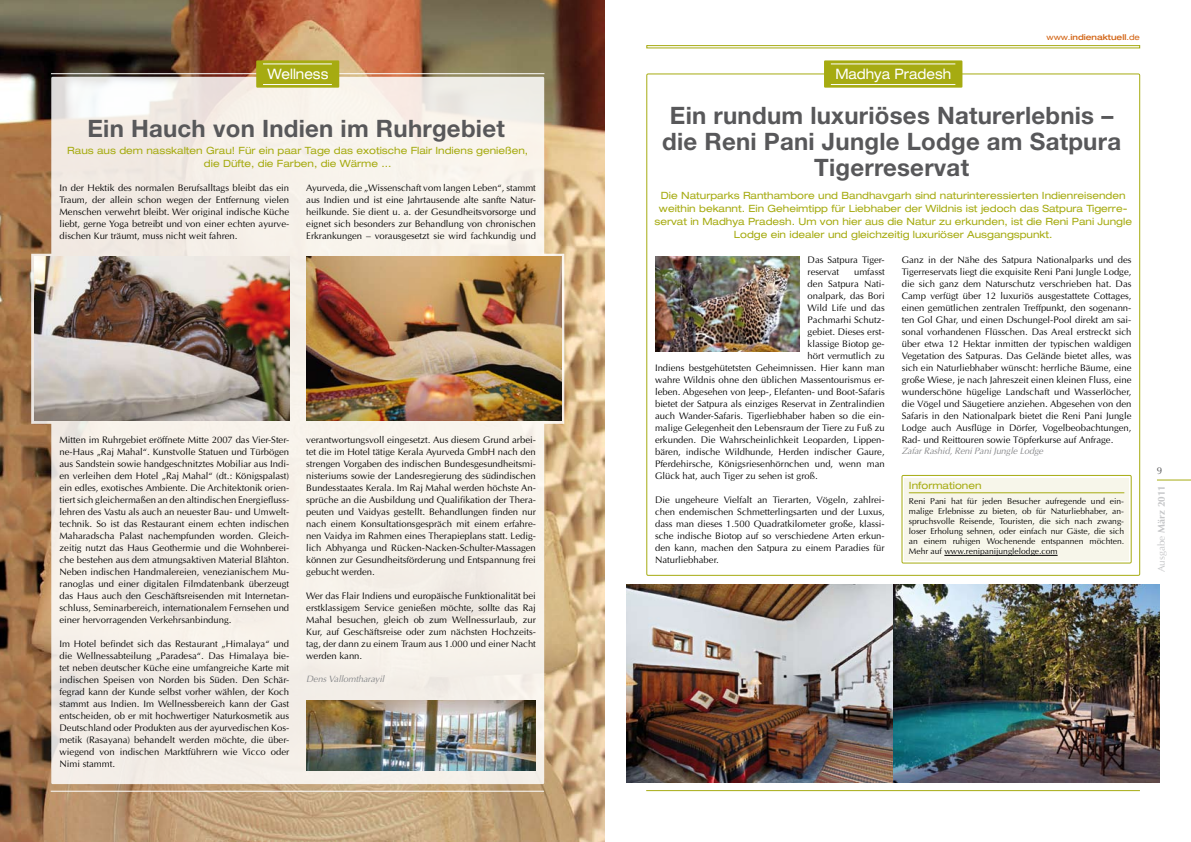
<style>
.page{position:relative;width:1191px;height:842px;background:#fff}
.page>*{position:absolute;margin:0;border:0;box-sizing:border-box;transform-origin:0 0}
.t1{font:700 24px/26px "Helvetica Neue";letter-spacing:.01em;color:#58585a;text-align:center}
.t2{font:expanded 14.4px "Helvetica Neue";color:#fff;scale:.9 1}
.t3{font:expanded 10px/13px "Helvetica Neue";color:#a6ab11;text-align:center}
.t4{font:700 10px "Optima";color:#c5c6c8}
.t5{font:10px "Optima";color:#58585a}
.t6{font:9.5px/12px "Optima";color:#000;text-align:justify}
.t7{font:italic 9.2px "Optima";letter-spacing:-.015em;color:#87888a}
.t8{font:8.5px/10px "Optima";color:#000;text-align:justify}
.t9{font:500 expanded 8px "Helvetica Neue";color:#d26516}
.s1{font-weight:400}
</style>
<div class="page">
<hr style="left:1157px;top:480px;width:34px;height:1px;background:#a6ab11">
<svg style="left:646px;top:45px;width:494px;height:3px"></svg>
<img style="left:0;top:0;width:604px;height:842px">
<svg style="left:31px;top:77px;width:533px;height:707px;background:#efe7dd"></svg>
<img style="left:306px;top:257px;width:255px;height:164px">
<img style="left:306px;top:700px;width:230px;height:70px">
<img style="left:34px;top:257px;width:255px;height:164px">
<hr style="left:51px;top:73px;width:493px;height:1px;background:#fff">
<hr style="left:51px;top:791px;width:493px;height:1px;background:#fff">
<div style="left:256px;top:60px;width:83px;height:28px;background:#a6ab11"></div>
<hr style="left:263px;top:64px;width:69px;height:1px;background:#fff">
<hr style="left:263px;top:84px;width:69px;height:1px;background:#fff">
<div style="left:824px;top:60px;width:138px;height:28px;background:#a6ab11"></div>
<hr style="left:831px;top:64px;width:124px;height:1px;background:#fff">
<hr style="left:831px;top:84px;width:124px;height:1px;background:#fff">
<img style="left:626px;top:584px;width:533px;height:198px">
<div style="left:904px;top:478px;width:224px;height:82px;background:#f7f6ea"></div>
<hr style="left:944px;top:555px;width:113px;height:1px;background:#000">
<div style="left:901px;top:475px;width:230px;height:88px;border:1px solid #a6ab11"></div>
<hr style="left:909px;top:492px;width:215px;height:1px;background:#a6ab11">
<img style="left:655px;top:256px;width:144px;height:96px">
<hr style="left:646px;top:790px;width:494px;height:1px;background:#a6ab11">
<h2 class="t2" style="left:267px;top:66px;width:69px">Wellness</h2>
<h1 class="t1" style="left:87px;top:115px;width:419px">Ein Hauch von Indien im Ruhrgebiet</h1>
<p class="t3" style="left:67px;top:143px;width:462px">Raus aus dem nasskalten Grau! Für ein paar Tage das exotische Flair Indiens genießen, die Düfte, die Farben, die Wärme ...</p>
<p class="t6" style="left:60px;top:182px;width:231px">In der Hektik des normalen Berufsalltags bleibt das ein Traum, der allein schon wegen der Entfernung vielen Menschen verwehrt bleibt. Wer original indische Küche liebt, gerne Yoga betreibt und von einer echten ayurve&shy;dischen Kur träumt, muss nicht weit fahren.</p>
<p class="t6" style="left:306px;top:182px;width:231px">Ayurveda, die „Wissenschaft vom langen Leben“, stammt aus Indien und ist eine Jahrtausende alte sanfte Natur&shy;heilkunde. Sie dient u. a. der Gesundheitsvorsorge und eignet sich besonders zur Behandlung von chronischen Erkrankungen – vorausgesetzt sie wird fachkundig und</p>
<p class="t6" style="left:60px;top:434px;width:231px">Mitten im Ruhrgebiet eröffnete Mitte 2007 das Vier-Ster&shy;ne-Haus „Raj Mahal“. Kunstvolle Statuen und Türbögen aus Sandstein sowie handgeschnitztes Mobiliar aus Indi&shy;en verleihen dem Hotel „Raj Mahal“ (dt.: Königspalast) ein edles, exotisches Ambiente. Die Architektonik orien&shy;tiert sich gleichermaßen an den altindischen Energiefluss&shy;lehren des Vastu als auch an neuester Bau- und Umwelt&shy;technik. So ist das Restaurant einem echten indischen Maharadscha Palast nachempfunden worden. Gleich&shy;zeitig nutzt das Haus Geothermie und die Wohnberei&shy;che bestehen aus dem atmungsaktiven Material Blähton.<br>Neben indischen Handmalereien, venezianischem Mu&shy;ranoglas und einer digitalen Filmdatenbank überzeugt das Haus auch den Geschäftsreisenden mit Internetan&shy;schluss, Seminarbereich, internationalem Fernsehen und einer hervorragenden Verkehrsanbindung.</p>
<p class="t6" style="left:60px;top:638px;width:231px">Im Hotel befindet sich das Restaurant „Himalaya“ und die Wellnessabteilung „Paradesa“. Das Himalaya bie&shy;tet neben deutscher Küche eine umfangreiche Karte mit indischen Speisen von Norden bis Süden. Den Schär&shy;fegrad kann der Kunde selbst vorher wählen, der Koch stammt aus Indien. Im Wellnessbereich kann der Gast entscheiden, ob er mit hochwertiger Naturkosmetik aus Deutschland oder Produkten aus der ayurvedischen Kos&shy;metik (Rasayana) behandelt werden möchte, die über&shy;wiegend von indischen Marktführern wie Vicco oder Nimi stammt.</p>
<p class="t6" style="left:306px;top:434px;width:231px">verantwortungsvoll eingesetzt. Aus diesem Grund arbei&shy;tet die im Hotel tätige Kerala Ayurveda GmbH nach den strengen Vorgaben des indischen Bundesgesundheitsmi&shy;nisteriums sowie der Landesregierung des südindischen Bundesstaates Kerala. Im Raj Mahal werden höchste An&shy;sprüche an die Ausbildung und Qualifikation der Thera&shy;peuten und Vaidyas gestellt. Behandlungen finden nur nach einem Konsultationsgespräch mit einem erfahre&shy;nen Vaidya im Rahmen eines Therapieplans statt. Ledig&shy;lich Abhyanga und Rücken-Nacken-Schulter-Massagen können zur Gesundheitsförderung und Entspannung frei gebucht werden.</p>
<p class="t6" style="left:306px;top:590px;width:231px">Wer das Flair Indiens und europäische Funktionalität bei erstklassigem Service genießen möchte, sollte das Raj Mahal besuchen, gleich ob zum Wellnessurlaub, zur Kur, auf Geschäftsreise oder zum nächsten Hochzeits&shy;tag, der dann zu einem Traum aus 1.000 und einer Nacht werden kann.</p>
<p class="t7" style="left:306px;top:673px;width:80px">Dens Vallomtharayil</p>
<h2 class="t2" style="left:835px;top:66px;width:130px">Madhya Pradesh</h2>
<p class="t9" style="left:1046px;top:32px;width:95px"><span class="s1">www.</span>indienaktuell<span class="s1">.de</span></p>
<h1 class="t1" style="left:662px;top:102px;width:460px">Ein rundum luxuriöses Naturerlebnis – die Reni Pani Jungle Lodge am Satpura<br>Tigerreservat</h1>
<p class="t3" style="left:654px;top:188px;width:479px">Die Naturparks Ranthambore und Bandhavgarh sind naturinteressierten Indienreisenden weithin bekannt. Ein Geheimtipp für Liebhaber der Wildnis ist jedoch das Satpura Tigerre&shy;servat in Madhya Pradesh. Um von hier aus die Natur zu erkunden, ist die Reni Pani Jungle Lodge ein idealer und gleichzeitig luxuriöser Ausgangspunkt.</p>
<p class="t6" style="left:807px;top:254px;width:79px">Das Satpura Tiger&shy;reservat</p>
<p class="t6" style="left:854px;top:266px;width:32px">umfasst</p>
<p class="t6" style="left:807px;top:278px;width:79px">den Satpura Nati-</p>
<p class="t6" style="left:807px;top:290px;width:79px">onalpark, das Bori</p>
<p class="t6" style="left:807px;top:302px;width:79px">Wild Life und das</p>
<p class="t6" style="left:807px;top:314px;width:79px">Pachmarhi Schutz-</p>
<p class="t6" style="left:807px;top:326px;width:79px">gebiet. Dieses erst-</p>
<p class="t6" style="left:807px;top:338px;width:79px">klassige Biotop ge-</p>
<p class="t6" style="left:807px;top:350px;width:79px">hört vermutlich zu</p>
<p class="t6" style="left:655px;top:362px;width:231px">Indiens bestgehütetsten Geheimnissen. Hier kann man</p>
<p class="t6" style="left:655px;top:374px;width:231px">wahre Wildnis ohne den üblichen Massentourismus er-</p>
<p class="t6" style="left:655px;top:386px;width:231px">leben. Abgesehen von Jeep-, Elefanten- und Boot-Safaris</p>
<p class="t6" style="left:655px;top:398px;width:231px">bietet der Satpura als einziges Reservat in Zentralindien</p>
<p class="t6" style="left:655px;top:410px;width:231px">auch Wander-Safaris. Tigerliebhaber haben so die ein-</p>
<p class="t6" style="left:655px;top:422px;width:231px">malige Gelegenheit den Lebensraum der Tiere zu Fuß zu</p>
<p class="t6" style="left:655px;top:434px;width:231px">erkunden. Die Wahrscheinlichkeit Leoparden, Lippen-</p>
<p class="t6" style="left:655px;top:446px;width:231px">bären, indische Wildhunde, Herden indischer Gaure,</p>
<p class="t6" style="left:655px;top:458px;width:231px">Pferdehirsche, Königsriesenhörnchen und, wenn man</p>
<p class="t6" style="left:655px;top:470px;width:164px">Glück hat, auch Tiger zu sehen ist groß.</p>
<p class="t6" style="left:655px;top:494px;width:231px">Die ungeheure Vielfalt an Tierarten, Vögeln, zahlrei&shy;chen endemischen Schmetterlingsarten und der Luxus, dass man dieses 1.500 Quadratkilometer große, klassi&shy;sche indische Biotop auf so verschiedene Arten erkun&shy;den kann, machen den Satpura zu einem Paradies für Naturliebhaber.</p>
<p class="t6" style="left:901px;top:254px;width:231px">Ganz in der Nähe des Satpura Nationalparks und des Tigerreservats liegt die exquisite Reni Pani Jungle Lodge, die sich ganz dem Naturschutz verschrieben hat. Das Camp verfügt über 12 luxuriös ausgestattete Cottages, einen gemütlichen zentralen Treffpunkt, den sogenann&shy;ten Gol Ghar, und einen Dschungel-Pool direkt am sai&shy;sonal vorhandenen Flüsschen. Das Areal erstreckt sich über etwa 12 Hektar inmitten der typischen waldigen Vegetation des Satpuras. Das Gelände bietet alles, was sich ein Naturliebhaber wünscht: herrliche Bäume, eine große Wiese, je nach Jahreszeit einen kleinen Fluss, eine wunderschöne hügelige Landschaft und Wasserlöcher, die Vögel und Säugetiere anziehen. Abgesehen von den Safaris in den Nationalpark bietet die Reni Pani Jungle Lodge auch Ausflüge in Dörfer, Vogelbeobachtungen, Rad- und Reittouren sowie Töpferkurse auf Anfrage.</p>
<p class="t7" style="left:901px;top:445px;width:143px">Zafar Rashid, Reni Pani Jungle Lodge</p>
<p class="t3" style="left:909px;top:479px;width:74px">Informationen</p>
<p class="t8" style="left:909px;top:496px;width:217px">Reni Pani hat für jeden Besucher aufregende und ein&shy;malige Erlebnisse zu bieten, ob für Naturliebhaber, an&shy;spruchsvolle Reisende, Touristen, die sich nach zwang&shy;loser Erholung sehnen, oder einfach nur Gäste, die sich an einem ruhigen Wochenende entspannen möchten.<br>Mehr auf www.renipanijunglelodge.com</p>
<p class="t5" style="left:1157px;top:464px;width:7px">9</p>
<p class="t4" style="left:1155px;top:572px;width:88px;rotate:-90deg"><span class="s1">Ausgabe</span> März 2011</p>
</div>
